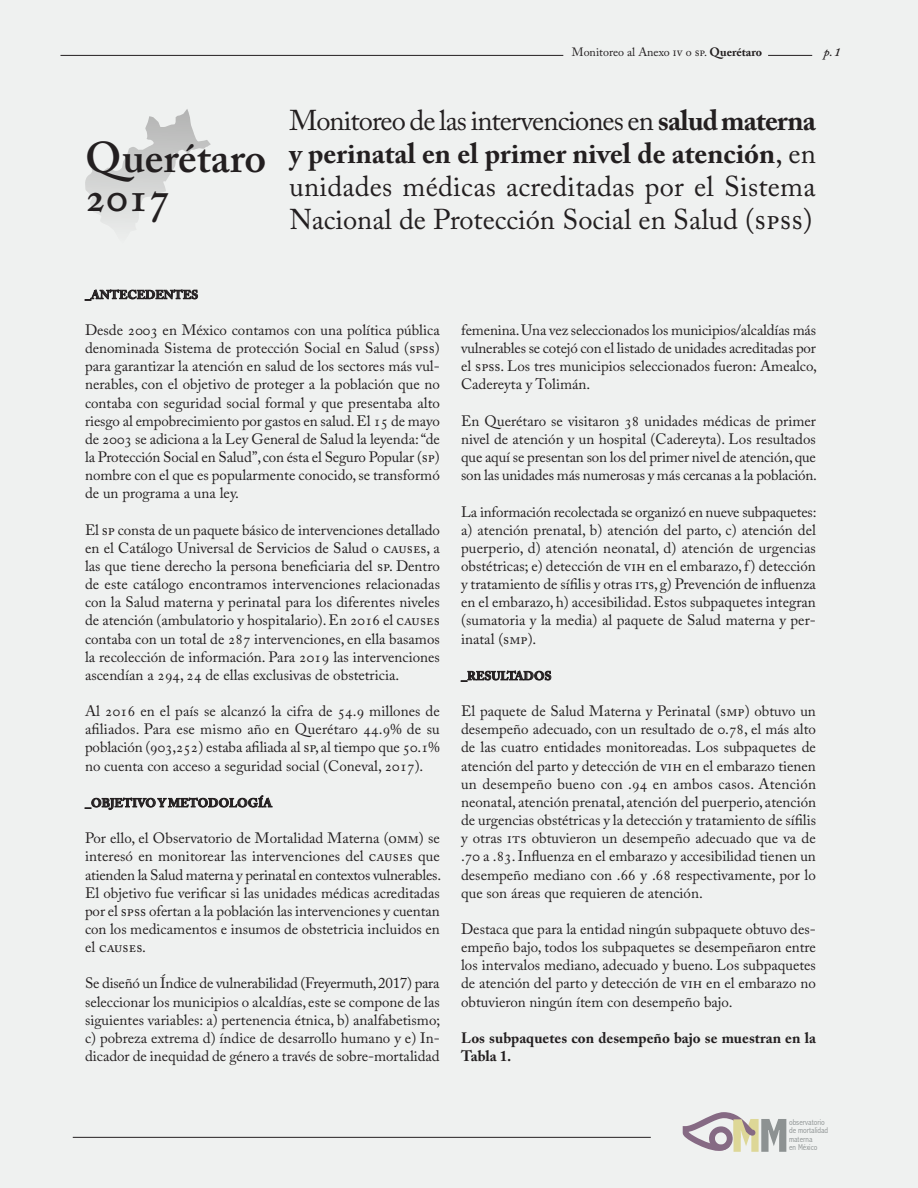
<style>
.page{position:relative;width:918px;height:1188px;background:#eff1f0}
.page>*{position:absolute;margin:0;border:0;box-sizing:border-box;transform-origin:0 0}
.t1{font:600 42.75px "Adobe Caslon Pro";color:#231f20}
.t2{font:28.5px/33px "Adobe Caslon Pro";color:#231f20;text-align:justify}
.Corrido_y_sangria{font:15px/18.1px "Adobe Caslon Pro";color:#231f20;text-align:justify}
.Corrido_y_sangria-2{font:700 15px/18.1px "Adobe Caslon Pro";letter-spacing:.005em;color:#231f20}
.Corrido_y_sangria-3{font:700 12px "Adobe Caslon Pro";letter-spacing:.015em;color:#231f20}
.t3{font:12px "Adobe Caslon Pro";letter-spacing:-.005em;color:#231f20}
.t4{font:italic 600 12px "Adobe Caslon Pro";color:#231f20}
.t5{font:300 condensed 8.55px/8.6px "Abadi";color:#8d9292}
.s1{font-weight:700}
</style>
<div class="page">
<svg style="left:85px;top:289px;width:113px;height:12px"></svg>
<svg style="left:85px;top:795px;width:187px;height:15px"></svg>
<svg style="left:461px;top:670px;width:90px;height:12px"></svg>
<hr style="left:768px;top:55px;width:44px;height:1px;background:#231f20">
<hr style="left:60px;top:55px;width:503px;height:1px;background:#231f20">
<hr style="left:73px;top:1137px;width:578px;height:1px;background:#231f20">
<svg style="left:683px;top:1112px;width:103px;height:40px"></svg>
<svg style="left:85px;top:109px;width:126px;height:114px"></svg>
<p class="t1" style="left:85px;top:132px;width:183px">Querétaro</p>
<p class="t1" style="left:85px;top:171px;width:87px">2017</p>
<p class="t3" style="left:572px;top:45px;width:192px">Monitoreo al Anexo iv o sp. <span class="s1">Querétaro</span></p>
<p class="t4" style="left:824px;top:45px;width:18px">p. 1</p>
<p class="t2" style="left:289px;top:103px;width:528px">Monitoreo de las intervenciones en <span class="s1">salud materna y perinatal en el primer nivel de atención</span>, en unidades médicas acreditadas por el Sistema Nacional de Protección Social en Salud (spss)</p>
<p class="Corrido_y_sangria-3" style="left:85px;top:288px;width:115px">_ANTECEDENTES</p>
<p class="Corrido_y_sangria" style="left:85px;top:321px;width:356px">Desde 2003 en México contamos con una política pública denominada Sistema de protección Social en Salud (spss) para garantizar la atención en salud de los sectores más vul&shy;nerables, con el objetivo de proteger a la población que no contaba con seguridad social formal y que presentaba alto riesgo al empobrecimiento por gastos en salud. El 15 de mayo de 2003 se adiciona a la Ley General de Salud la leyenda: “de la Protección Social en Salud”, con ésta el Seguro Popular (sp) nombre con el que es popularmente conocido, se transformó de un programa a una ley.</p>
<p class="Corrido_y_sangria" style="left:85px;top:520px;width:357px">El sp consta de un paquete básico de intervenciones detallado en el Catálogo Universal de Servicios de Salud o causes, a las que tiene derecho la persona beneficiaria del sp. Dentro de este catálogo encontramos intervenciones relacionadas con la Salud materna y perinatal para los diferentes niveles de atención (ambulatorio y hospitalario). En 2016 el causes contaba con un total de 287 intervenciones, en ella basamos la recolección de información. Para 2019 las intervenciones ascendían a 294, 24 de ellas exclusivas de obstetricia.</p>
<p class="Corrido_y_sangria" style="left:85px;top:702px;width:356px">Al 2016 en el país se alcanzó la cifra de 54.9 millones de afiliados. Para ese mismo año en Querétaro 44.9% de su población (903,252) estaba afiliada al sp, al tiempo que 50.1% no cuenta con acceso a seguridad social (Coneval, 2017).</p>
<p class="Corrido_y_sangria-3" style="left:85px;top:796px;width:188px">_OBJETIVO Y METODOLOGÍA</p>
<p class="Corrido_y_sangria" style="left:85px;top:829px;width:358px">Por ello, el Observatorio de Mortalidad Materna (omm) se interesó en monitorear las intervenciones del causes que atienden la Salud materna y perinatal en contextos vulnerables.<br>El objetivo fue verificar si las unidades médicas acreditadas por el spss ofertan a la población las intervenciones y cuentan con los medicamentos e insumos de obstetricia incluidos en el causes.</p>
<p class="Corrido_y_sangria" style="left:85px;top:974px;width:357px">Se diseñó un Índice de vulnerabilidad (Freyermuth, 2017) para seleccionar los municipios o alcaldías, este se compone de las siguientes variables: a) pertenencia étnica, b) analfabetismo; c) pobreza extrema d) índice de desarrollo humano y e) In&shy;dicador de inequidad de género a través de sobre-mortalidad</p>
<p class="Corrido_y_sangria" style="left:461px;top:321px;width:357px">femenina. Una vez seleccionados los municipios/alcaldías más vulnerables se cotejó con el listado de unidades acreditadas por el spss. Los tres municipios seleccionados fueron: Amealco, Cadereyta y Tolimán.</p>
<p class="Corrido_y_sangria" style="left:461px;top:412px;width:357px">En Querétaro se visitaron 38 unidades médicas de primer nivel de atención y un hospital (Cadereyta). Los resultados que aquí se presentan son los del primer nivel de atención, que son las unidades más numerosas y más cercanas a la población.</p>
<p class="Corrido_y_sangria" style="left:461px;top:502px;width:357px">La información recolectada se organizó en nueve subpaquetes: a) atención prenatal, b) atención del parto, c) atención del puerperio, d) atención neonatal, d) atención de urgencias obstétricas; e) detección de vih en el embarazo, f ) detección y tratamiento de sífilis y otras its, g) Prevención de influenza en el embarazo, h) accesibilidad. Estos subpaquetes integran (sumatoria y la media) al paquete de Salud materna y per&shy;inatal (smp).</p>
<p class="Corrido_y_sangria-3" style="left:461px;top:669px;width:92px">_RESULTADOS</p>
<p class="Corrido_y_sangria" style="left:461px;top:702px;width:356px">El paquete de Salud Materna y Perinatal (smp) obtuvo un desempeño adecuado, con un resultado de 0.78, el más alto de las cuatro entidades monitoreadas. Los subpaquetes de atención del parto y detección de vih en el embarazo tienen un desempeño bueno con .94 en ambos casos. Atención neonatal, atención prenatal, atención del puerperio, atención de urgencias obstétricas y la detección y tratamiento de sífilis y otras its obtuvieron un desempeño adecuado que va de .70 a .83. Influenza en el embarazo y accesibilidad tienen un desempeño mediano con .66 y .68 respectivamente, por lo que son áreas que requieren de atención.</p>
<p class="Corrido_y_sangria" style="left:461px;top:920px;width:356px">Destaca que para la entidad ningún subpaquete obtuvo des&shy;empeño bajo, todos los subpaquetes se desempeñaron entre los intervalos mediano, adecuado y bueno. Los subpaquetes de atención del parto y detección de vih en el embarazo no obtuvieron ningún ítem con desempeño bajo.</p>
<p class="Corrido_y_sangria-2" style="left:461px;top:1029px;width:356px">Los subpaquetes con desempeño bajo se muestran en la<br>Tabla 1.</p>
<p class="t5" style="left:789px;top:1118px;width:41px">observatorio de mortalidad materna<br>en México</p>
</div>
